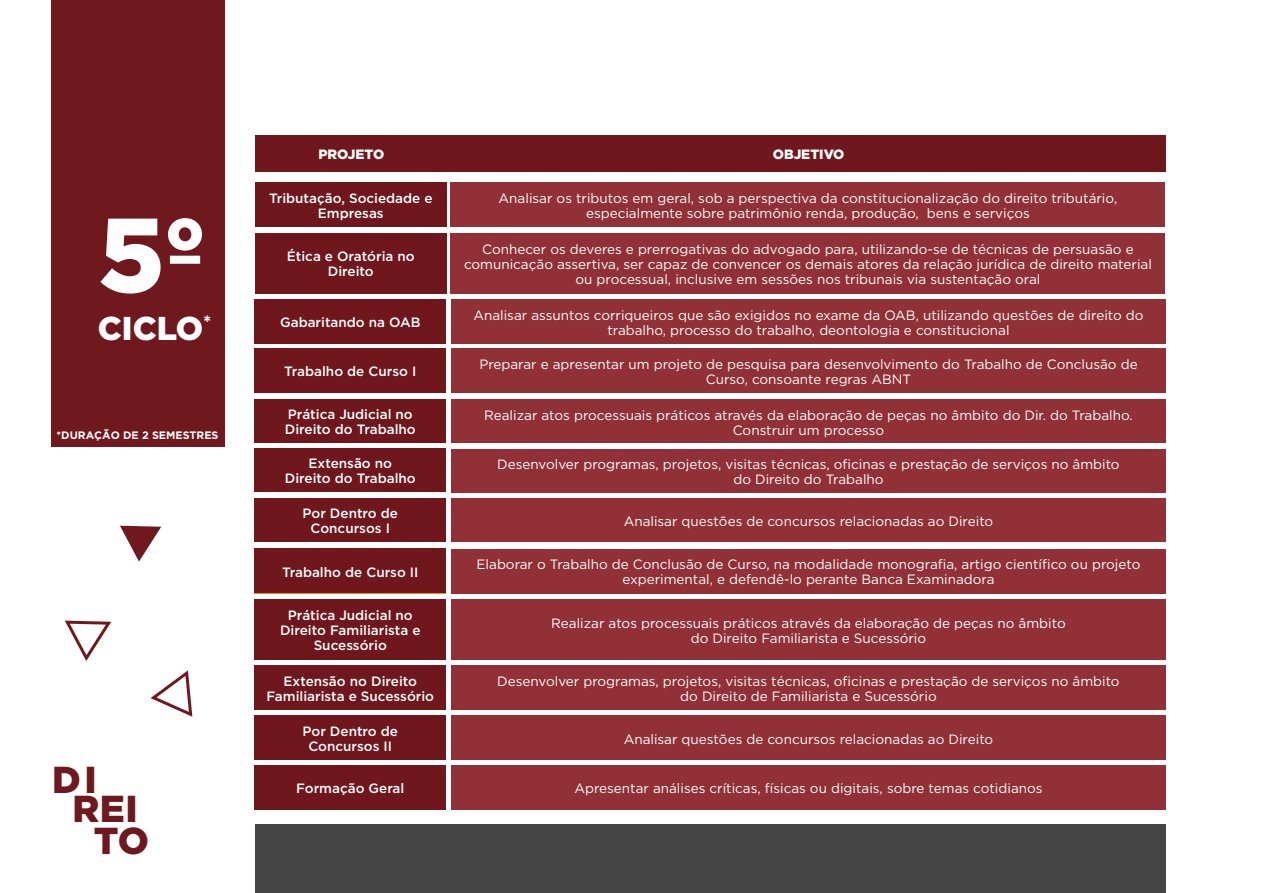
<style>
.page{position:relative;width:1263px;height:893px;background:#fff}
.page>*{position:absolute;margin:0;border:0;box-sizing:border-box;transform-origin:0 0}
.t1{font:900 105px "Gotham HTF";color:#fff}
.t2{font:900 37.5px "Gotham";letter-spacing:.01em;color:#6f181d}
.t3{font:900 33px "Gotham HTF";color:#fff}
.t4{font:13.5px/15px "Gotham HTF";color:#fff;text-align:center}
.t5{font:500 13.5px/15px "Gotham HTF";color:#fff;text-align:center}
.t6{font:900 13.5px "Gotham";color:#fff}
.t7{font:700 10.8px "Gotham";color:#fff}
</style>
<div class="page">
<div style="left:51px;top:0;width:173px;height:446px;background:#6f181d"></div>
<div style="left:255px;top:825px;width:910px;height:68px;background:#464545"></div>
<svg style="left:64px;top:620px;width:48px;height:41px"></svg>
<svg style="left:120px;top:526px;width:41px;height:36px"></svg>
<svg style="left:150px;top:670px;width:43px;height:47px"></svg>
<div style="left:255px;top:182px;width:191px;height:45px;background:#6f171d"></div>
<div style="left:451px;top:182px;width:714px;height:45px;background:#913137"></div>
<div style="left:255px;top:299px;width:191px;height:45px;background:#6f171d"></div>
<div style="left:451px;top:299px;width:715px;height:45px;background:#913137"></div>
<div style="left:255px;top:399px;width:191px;height:44px;background:#6f171d"></div>
<div style="left:451px;top:400px;width:715px;height:43px;background:#913137"></div>
<div style="left:255px;top:233px;width:191px;height:60px;background:#6f171d"></div>
<div style="left:451px;top:233px;width:714px;height:61px;background:#913137"></div>
<div style="left:255px;top:348px;width:191px;height:45px;background:#6f171d"></div>
<div style="left:451px;top:348px;width:715px;height:45px;background:#913137"></div>
<div style="left:255px;top:498px;width:191px;height:44px;background:#6f171d"></div>
<div style="left:451px;top:498px;width:715px;height:44px;background:#913137"></div>
<div style="left:255px;top:716px;width:191px;height:44px;background:#6f171d"></div>
<div style="left:451px;top:716px;width:715px;height:44px;background:#913137"></div>
<div style="left:255px;top:549px;width:191px;height:44px;background:#6f171d"></div>
<div style="left:451px;top:549px;width:715px;height:44px;background:#913137"></div>
<div style="left:255px;top:765px;width:191px;height:44px;background:#6f171d"></div>
<div style="left:451px;top:765px;width:715px;height:44px;background:#913137"></div>
<div style="left:255px;top:599px;width:191px;height:61px;background:#6f171d"></div>
<div style="left:451px;top:599px;width:715px;height:61px;background:#913137"></div>
<div style="left:255px;top:136px;width:910px;height:36px;background:#6f171d"></div>
<div style="left:255px;top:448px;width:191px;height:44px;background:#6f171d"></div>
<div style="left:451px;top:449px;width:715px;height:43px;background:#913137"></div>
<div style="left:255px;top:665px;width:191px;height:45px;background:#6f171d"></div>
<div style="left:451px;top:665px;width:715px;height:45px;background:#913137"></div>
<h1 class="t1" style="left:98px;top:194px;width:109px">5º</h1>
<h3 class="t3" style="left:98px;top:309px;width:115px">CICLO<sup>*</sup></h3>
<p class="t7" style="left:57px;top:429px;width:163px">*DURAÇÃO DE 2 SEMESTRES</p>
<h2 class="t2" style="left:52px;top:754px;width:46px">DI</h2>
<h2 class="t2" style="left:73px;top:783px;width:67px">REI</h2>
<h2 class="t2" style="left:94px;top:814px;width:57px">TO</h2>
<p class="t6" style="left:318px;top:145px;width:67px">PROJETO</p>
<p class="t6" style="left:773px;top:145px;width:73px">OBJETIVO</p>
<p class="t5" style="left:269px;top:190px;width:165px">Tributação, Sociedade e<br>Empresas</p>
<p class="t4" style="left:499px;top:190px;width:620px">Analisar os tributos em geral, sob a perspectiva da constitucionalização do direito tributário, especialmente sobre patrimônio renda, produção, bens e serviços</p>
<p class="t5" style="left:287px;top:249px;width:129px">Ética e Oratória no<br>Direito</p>
<p class="t4" style="left:464px;top:241px;width:689px">Conhecer os deveres e prerrogativas do advogado para, utilizando-se de técnicas de persuasão e comunicação assertiva, ser capaz de convencer os demais atores da relação jurídica de direito material ou processual, inclusive em sessões nos tribunais via sustentação oral</p>
<p class="t5" style="left:280px;top:315px;width:142px">Gabaritando na OAB</p>
<p class="t4" style="left:473px;top:307px;width:672px">Analisar assuntos corriqueiros que são exigidos no exame da OAB, utilizando questões de direito do trabalho, processo do trabalho, deontologia e constitucional</p>
<p class="t5" style="left:284px;top:364px;width:134px">Trabalho de Curso I</p>
<p class="t4" style="left:479px;top:356px;width:660px">Preparar e apresentar um projeto de pesquisa para desenvolvimento do Trabalho de Conclusão de<br>Curso, consoante regras ABNT</p>
<p class="t5" style="left:285px;top:406px;width:132px;text-align:left">Prática Judicial no<br>Direito do Trabalho</p>
<p class="t4" style="left:484px;top:407px;width:650px">Realizar atos processuais práticos através da elaboração de peças no âmbito do Dir. do Trabalho.<br>Construir um processo</p>
<p class="t5" style="left:285px;top:456px;width:132px">Extensão no<br>Direito do Trabalho</p>
<p class="t4" style="left:497px;top:456px;width:624px">Desenvolver programas, projetos, visitas técnicas, oficinas e prestação de serviços no âmbito do Direito do Trabalho</p>
<p class="t5" style="left:303px;top:506px;width:97px">Por Dentro de<br>Concursos I</p>
<p class="t4" style="left:624px;top:513px;width:371px">Analisar questões de concursos relacionadas ao Direito</p>
<p class="t5" style="left:282px;top:564px;width:138px">Trabalho de Curso II</p>
<p class="t4" style="left:477px;top:557px;width:665px">Elaborar o Trabalho de Conclusão de Curso, na modalidade monografia, artigo científico ou projeto experimental, e defendê-lo perante Banca Examinadora</p>
<p class="t5" style="left:280px;top:607px;width:142px">Prática Judicial no<br>Direito Familiarista e<br>Sucessório</p>
<p class="t4" style="left:551px;top:615px;width:516px">Realizar atos processuais práticos através da elaboração de peças no âmbito do Direito Familiarista e Sucessório</p>
<p class="t5" style="left:266px;top:673px;width:169px">Extensão no Direito<br>Familiarista e Sucessório</p>
<p class="t4" style="left:497px;top:673px;width:624px">Desenvolver programas, projetos, visitas técnicas, oficinas e prestação de serviços no âmbito do Direito de Familiarista e Sucessório</p>
<p class="t5" style="left:303px;top:723px;width:97px">Por Dentro de<br>Concursos II</p>
<p class="t4" style="left:624px;top:731px;width:371px">Analisar questões de concursos relacionadas ao Direito</p>
<p class="t5" style="left:296px;top:780px;width:110px">Formação Geral</p>
<p class="t4" style="left:574px;top:780px;width:470px">Apresentar análises críticas, físicas ou digitais, sobre temas cotidianos</p>
</div>
